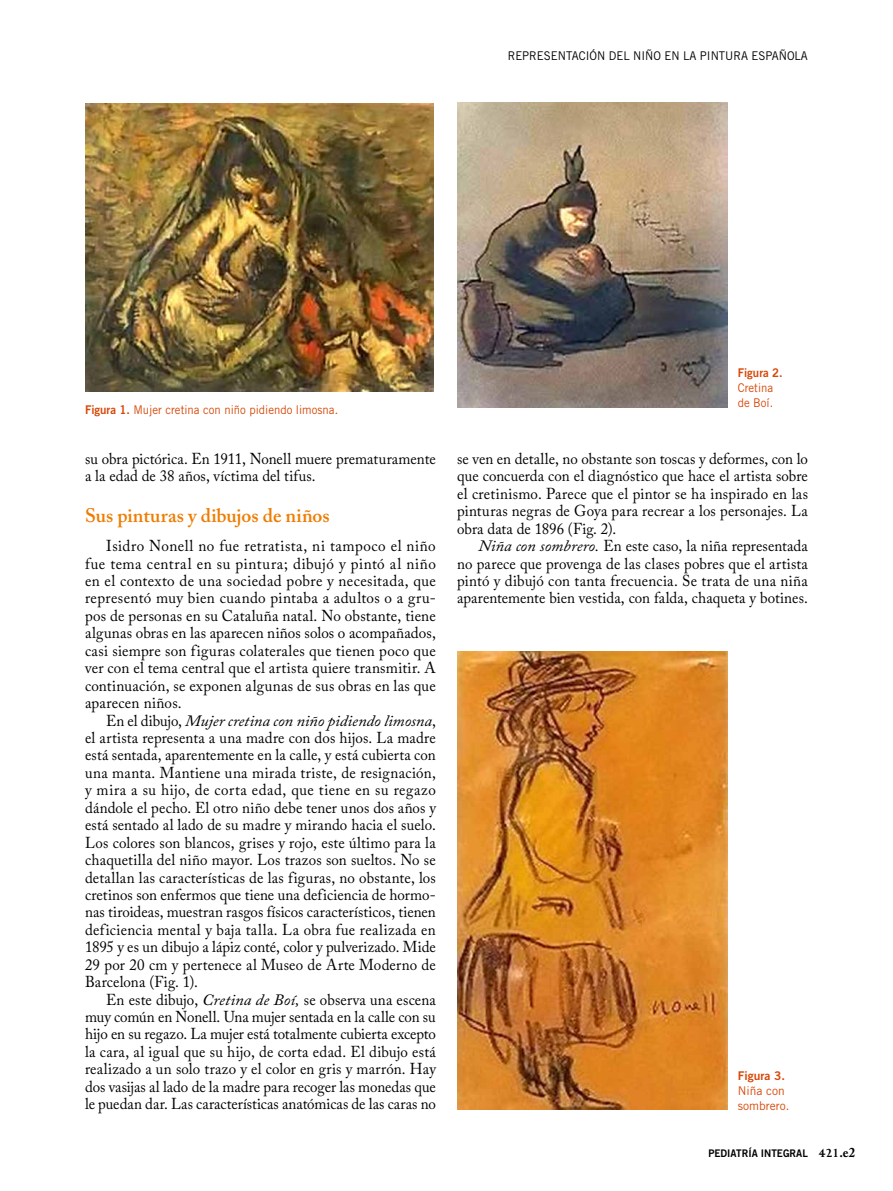
<style>
.page{position:relative;width:893px;height:1191px;background:#fff}
.page>*{position:absolute;margin:0;border:0;box-sizing:border-box;transform-origin:0 0}
.t1{font:600 19.5px "Adobe Caslon Pro";color:#ef7c00}
.t2{font:15.75px/17.4px "Adobe Caslon Pro";letter-spacing:.005em;color:#000;text-align:justify;scale:.95 1}
.t3{font:15.75px/17.4px "Adobe Caslon Pro";letter-spacing:.005em;color:#000;text-align:justify;scale:.96 1}
.t4{font:12px/15px "Trade Gothic";color:#d74808;scale:.95 1}
.t5{font:12px "Trade Gothic";color:#000;scale:.95 1}
.t6{font:12px/15px "Trade Gothic";color:#d74808}
.t7{font:12px "Trade Gothic Bold Two";color:#d74808;scale:.95 1}
.t8{font:12px "Trade Gothic Bold Two";color:#d74808}
.t9{font:10.5px "Trade Gothic Bold Two";color:#000;scale:.95 1}
.s1{font-family:"Trade Gothic Bold Two"}
.s2{font-style:italic}
.s3{font-family:"Joanna MT Std";font-weight:700;font-size:13.5px}
.s4{font-family:"Adobe Caslon Pro";font-weight:700;font-size:13.5px}
</style>
<div class="page">
<img style="left:85px;top:103px;width:349px;height:288px">
<img style="left:457px;top:103px;width:270px;height:304px">
<img style="left:457px;top:651px;width:270px;height:458px">
<p class="t5" style="left:508px;top:49px;width:317px">Repr esentación del niño en la pintura española</p>
<p class="t4" style="left:85px;top:402px;width:268px"><span class="s1">Figura 1.</span> Mujer cretina con niño pidiendo limosna<span class="s2">.</span></p>
<p class="t2" style="left:85px;top:450px;width:371px">su obra pictórica. En 1911, Nonell muere prematuramente a la edad de 38 años, víctima del tifus.</p>
<p class="t1" style="left:85px;top:503px;width:246px">Sus pinturas y dibujos de niños</p>
<p class="t3" style="left:85px;top:537px;width:367px;text-indent:21px">Isidro Nonell no fue retratista, ni tampoco el niño fue tema central en su pintura; dibujó y pintó al niño en el contexto de una sociedad pobre y necesitada, que representó muy bien cuando pintaba a adultos o a gru&shy;pos de personas en su Cataluña natal. No obstante, tiene algunas obras en las aparecen niños solos o acompañados, casi siempre son figuras colaterales que tienen poco que ver con el tema central que el artista quiere transmitir. A continuación, se exponen algunas de sus obras en las que aparecen niños.</p>
<p class="t2" style="left:85px;top:711px;width:371px;text-indent:21px">En el dibujo, <span class="s2">Mujer cretina con niño pidiendo limosna</span>, el artista representa a una madre con dos hijos. La madre está sentada, aparentemente en la calle, y está cubierta con una manta. Mantiene una mirada triste, de resignación, y mira a su hijo, de corta edad, que tiene en su regazo dándole el pecho. El otro niño debe tener unos dos años y está sentado al lado de su madre y mirando hacia el suelo.<br>Los colores son blancos, grises y rojo, este último para la chaquetilla del niño mayor. Los trazos son sueltos. No se detallan las características de las figuras, no obstante, los cretinos son enfermos que tiene una deficiencia de hormo&shy;nas tiroideas, muestran rasgos físicos característicos, tienen deficiencia mental y baja talla. La obra fue realizada en 1895 y es un dibujo a lápiz conté, color y pulverizado. Mide 29 por 20 cm y pertenece al Museo de Arte Moderno de Barcelona (Fig. 1).</p>
<p class="t2" style="left:85px;top:990px;width:371px;text-indent:21px">En este dibujo, <span class="s2">Cretina de Boí,</span> se observa una escena muy común en Nonell. Una mujer sentada en la calle con su hijo en su regazo. La mujer está totalmente cubierta excepto la cara, al igual que su hijo, de corta edad. El dibujo está realizado a un solo trazo y el color en gris y marrón. Hay dos vasijas al lado de la madre para recoger las monedas que le puedan dar. Las características anatómicas de las caras no</p>
<p class="t7" style="left:738px;top:365px;width:49px">Figura 2.</p>
<p class="t4" style="left:738px;top:380px;width:39px">Cretina de Boí.</p>
<p class="t2" style="left:457px;top:450px;width:371px">se ven en detalle, no obstante son toscas y deformes, con lo que concuerda con el diagnóstico que hace el artista sobre el cretinismo. Parece que el pintor se ha inspirado en las pinturas negras de Goya para recrear a los personajes. La obra data de 1896 (Fig. 2).</p>
<p class="t2" style="left:457px;top:537px;width:371px;text-indent:21px"><span class="s2">Niña con sombrero.</span> En este caso, la niña representada no parece que provenga de las clases pobres que el artista pintó y dibujó con tanta frecuencia. Se trata de una niña aparentemente bien vestida, con falda, chaqueta y botines.</p>
<p class="t8" style="left:738px;top:1068px;width:49px">Figura 3.</p>
<p class="t6" style="left:738px;top:1083px;width:53px">Niña con sombrero.</p>
<p class="t9" style="left:708px;top:1146px;width:156px">PEDIATRÍA INTEGRAL <span class="s3">421</span><span class="s4">.e2</span></p>
</div>
